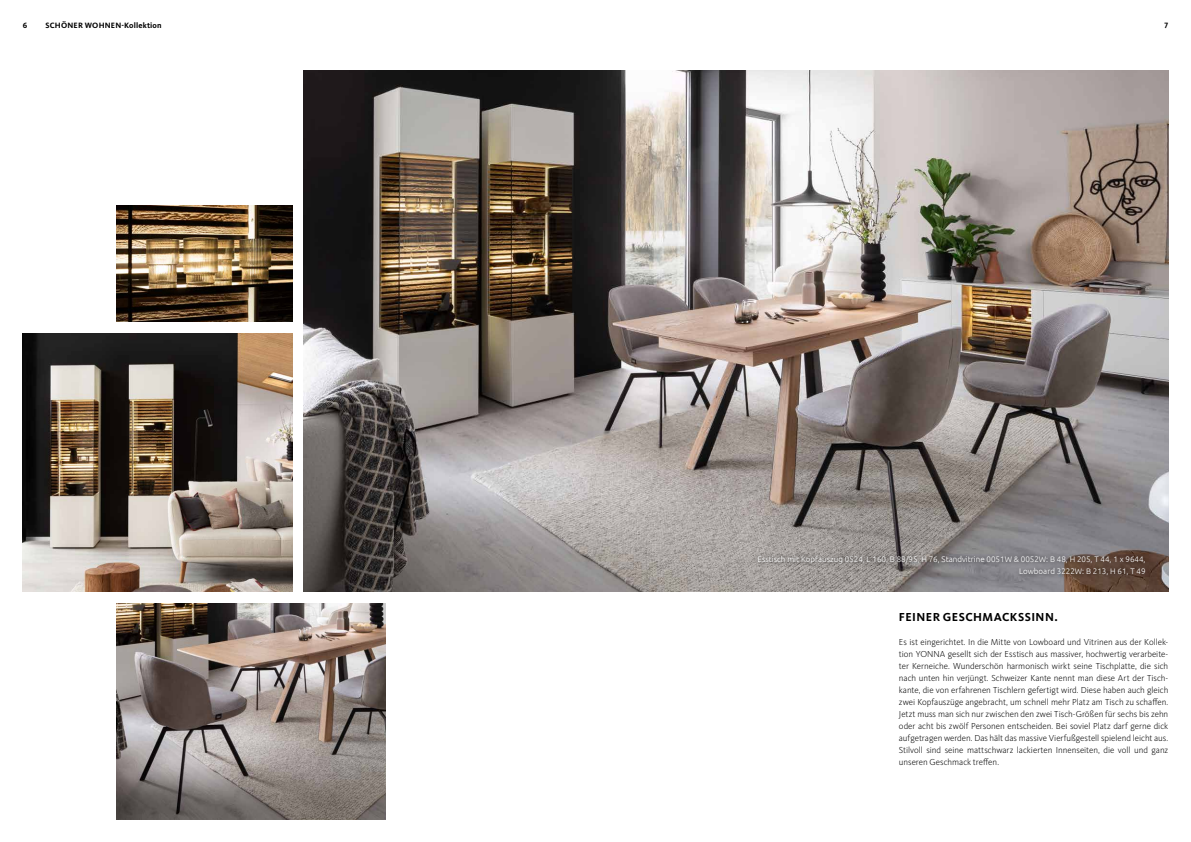
<style>
.page{position:relative;width:1191px;height:842px;background:#fff}
.page>*{position:absolute;margin:0;border:0;box-sizing:border-box;transform-origin:0 0}
.t1{font:700 12px "Kievit OT";letter-spacing:.04em;color:#000}
.t2{font:300 9px/12px "Kievit OT";letter-spacing:-.005em;color:#000;text-align:justify}
.t3{font:300 8px/12.8px "Ubuntu";color:#fff;text-align:right}
.t4{font:700 8px "Kievit OT";letter-spacing:.02em;color:#000}
</style>
<div class="page">
<img style="left:303px;top:71px;width:865px;height:520px">
<img style="left:116px;top:603px;width:270px;height:216px">
<img style="left:23px;top:333px;width:269px;height:258px">
<img style="left:116px;top:206px;width:176px;height:115px">
<div style="left:753px;top:551px;width:396px;height:29px;background:#000;opacity:.9"></div>
<p class="t4" style="left:23px;top:21px;width:6px">6</p>
<p class="t4" style="left:45px;top:21px;width:118px">SCHÖNER WOHNEN-Kollektion</p>
<p class="t4" style="left:1164px;top:21px;width:5px">7</p>
<p class="t3" style="left:757px;top:552px;width:389px">Esstisch mit Kopfauszug 0524, L 160, B 88/95, H 76, Standvitrine 0051W &amp; 0052W: B 48, H 205, T 44, 1 x 9644,<br>Lowboard 3222W: B 213, H 61, T 49</p>
<h1 class="t1" style="left:899px;top:610px;width:160px">FEINER GESCHMACKSSINN.</h1>
<p class="t2" style="left:899px;top:637px;width:271px">Es ist eingerichtet. In die Mitte von Lowboard und Vitrinen aus der Kollek&shy;tion YONNA gesellt sich der Esstisch aus massiver, hochwertig verarbeite&shy;ter Kerneiche. Wunderschön harmonisch wirkt seine Tischplatte, die sich nach unten hin verjüngt. Schweizer Kante nennt man diese Art der Tisch&shy;kante, die von erfahrenen Tischlern gefertigt wird. Diese haben auch gleich zwei Kopfauszüge angebracht, um schnell mehr Platz am Tisch zu schaffen.<br>Jetzt muss man sich nur zwischen den zwei Tisch-Größen für sechs bis zehn oder acht bis zwölf Personen entscheiden. Bei soviel Platz darf gerne dick aufgetragen werden. Das hält das massive Vierfußgestell spielend leicht aus.<br>Stilvoll sind seine mattschwarz lackierten Innenseiten, die voll und ganz unseren Geschmack treffen.</p>
</div>
